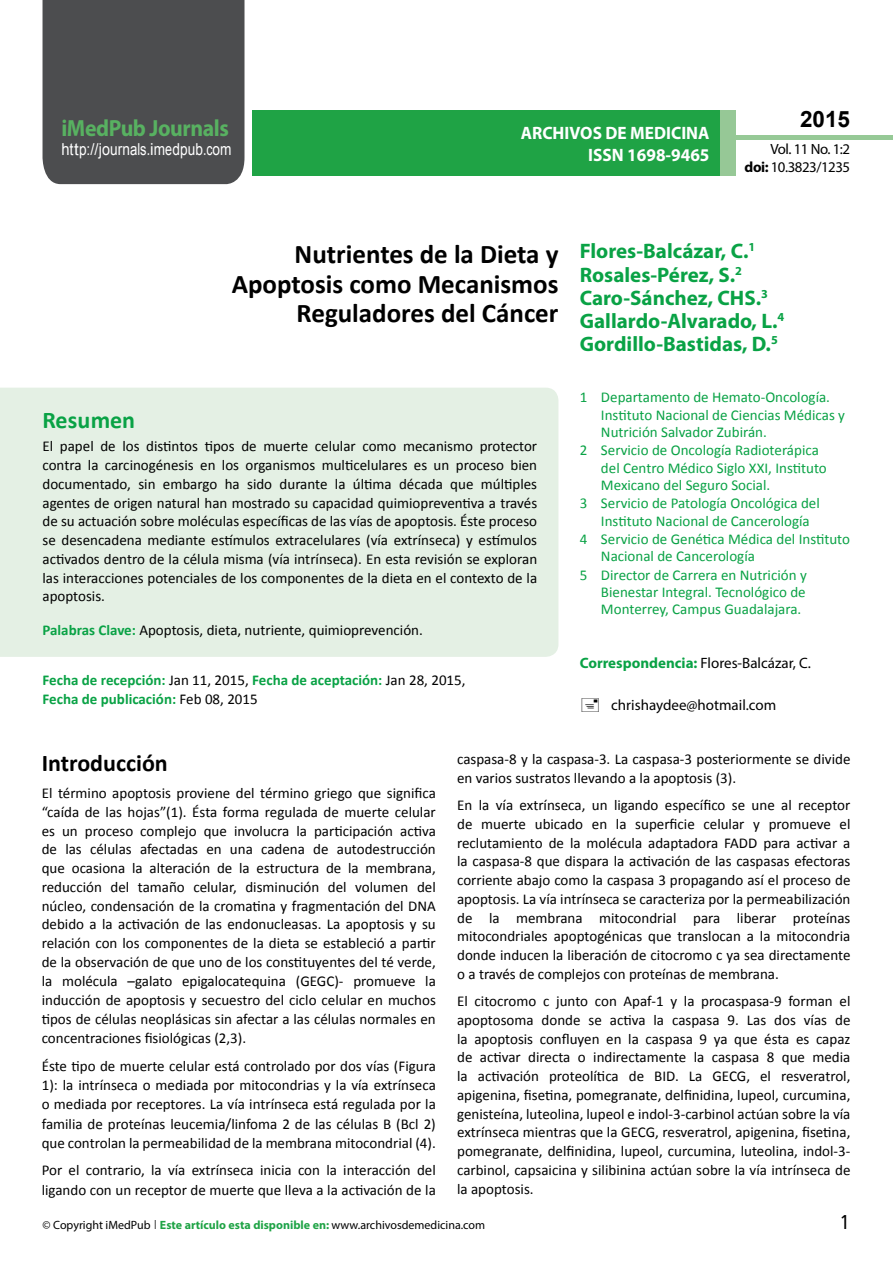
<style>
.page{position:relative;width:893px;height:1263px;background:#fff}
.page>*{position:absolute;margin:0;border:0;box-sizing:border-box;transform-origin:0 0}
.t1{font:700 27px/29.7px "Calibri";color:#000;text-align:right}
.t2{font:25.5px "Tunga";color:#000}
.t3{font:700 24px "Calibri";color:#000}
.t4{font:700 24px "Calibri";color:#09a245}
.t5{font:700 23.4px "Myriad Pro";letter-spacing:-.02em;color:#58b161;scale:.93 1}
.t6{font:700 22.5px "Arial";color:#000}
.t7{font:700 21px/23.1px "Myriad Pro";color:#09a245}
.t8{font:700 18px/21.6px "Myriad Pro";color:#fff;text-align:right;scale:.96 1}
.t9{font:16.5px "Arial";letter-spacing:.005em;color:#fff;scale:.89 1}
.t10{font:15px/18.8px "Calibri";color:#000;text-align:justify}
.t11{font:15px "Calibri";color:#09a245}
.t12{font:700 15px/18.8px "Calibri";color:#09a245}
.t13{font:15px "Myriad Pro";color:#000}
.t14{font:14.85px/17.9px "Myriad Pro";letter-spacing:-.03em;color:#000;text-align:right}
.t15{font:12px "Myriad Pro";color:#000}
.s1{font-family:"Calibri"}
.s2{font-weight:700}
.s3{font-weight:700;color:#09a245}
.s4{font-weight:400;color:#000}
.s5{font-family:"Tunga"}
.s6{font-weight:700;color:#1fa345}
.s7{font-weight:700;color:#1da34a}
</style>
<div class="page">
<div style="left:252px;top:110px;width:469px;height:66px;background:#1fa345"></div>
<div style="left:720px;top:110px;width:16px;height:66px;background:#96c896"></div>
<div style="left:43px;top:0;width:201px;height:184px;background:#4c4d4f"></div>
<div style="left:736px;top:135px;width:157px;height:5px;background:#96c996"></div>
<div style="left:0;top:388px;width:558px;height:269px;background:#e4f0e4"></div>
<h3 class="t5" style="left:61px;top:113px;width:181px">iMedPub Journals</h3>
<p class="t9" style="left:61px;top:139px;width:193px">http://journals<span class="s1">.</span>imedpub<span class="s1">.</span>com</p>
<p class="t8" style="left:521px;top:122px;width:198px">ARCHIVOS DE MEDICINA<br>ISSN 1698-9465</p>
<h3 class="t6" style="left:800px;top:104px;width:52px">2015</h3>
<p class="t14" style="left:745px;top:140px;width:107px">Vol. 11 No. 1:2 <span class="s2">doi:</span> 10.3823/1235</p>
<h1 class="t1" style="left:232px;top:239px;width:328px">Nutrientes de la Dieta y<br>Apoptosis como Mecanismos<br>Reguladores del Cáncer</h1>
<h3 class="t7" style="left:580px;top:239px;width:206px">Flores-Balcázar, C.<sup>1<br></sup>Rosales-Pérez, S.<sup>2<br></sup>Caro-Sánchez, CHS.<sup>3<br></sup>Gallardo-Alvarado, L.<sup>4<br></sup>Gordillo-Bastidas, D.<sup>5</sup></h3>
<p class="t11" style="left:580px;top:388px;width:252px">1 Departamento de Hemato-Oncología.</p>
<p class="t11" style="left:601px;top:405px;width:246px">Instituto Nacional de Ciencias Médicas y</p>
<p class="t11" style="left:601px;top:423px;width:167px">Nutrición Salvador Zubirán.</p>
<p class="t11" style="left:580px;top:441px;width:241px">2 Servicio de Oncología Radioterápica</p>
<p class="t11" style="left:601px;top:458px;width:227px">del Centro Médico Siglo XXI, Instituto</p>
<p class="t11" style="left:601px;top:476px;width:171px">Mexicano del Seguro Social.</p>
<p class="t11" style="left:580px;top:494px;width:242px">3 Servicio de Patología Oncológica del</p>
<p class="t11" style="left:601px;top:511px;width:210px">Instituto Nacional de Cancerología</p>
<p class="t11" style="left:580px;top:529px;width:272px">4 Servicio de Genética Médica del Instituto</p>
<p class="t11" style="left:601px;top:547px;width:155px">Nacional de Cancerología</p>
<p class="t11" style="left:580px;top:565px;width:229px">5 Director de Carrera en Nutrición y</p>
<p class="t11" style="left:601px;top:583px;width:206px">Bienestar Integral. Tecnológico de</p>
<p class="t11" style="left:601px;top:600px;width:202px">Monterrey, Campus Guadalajara.</p>
<p class="t13" style="left:580px;top:653px;width:233px"><span class="s3">Correspondencia:</span> Flores-Balcázar, C.</p>
<p class="t13" style="left:611px;top:696px;width:166px">chrishaydee@hotmail.com</p>
<h3 class="t4" style="left:43px;top:405px;width:94px">Resumen</h3>
<p class="t10" style="left:43px;top:437px;width:496px">El papel de los distintos tipos de muerte celular como mecanismo protector contra la carcinogénesis en los organismos multicelulares es un proceso bien documentado, sin embargo ha sido durante la última década que múltiples agentes de origen natural han mostrado su capacidad quimiopreventiva a través de su actuación sobre moléculas específicas de las vías de apoptosis. Éste proceso se desencadena mediante estímulos extracelulares (vía extrínseca) y estímulos activados dentro de la célula misma (vía intrínseca). En esta revisión se exploran las interacciones potenciales de los componentes de la dieta en el contexto de la apoptosis.</p>
<p class="t10" style="left:43px;top:621px;width:382px"><span class="s3">Palabras Clave:</span> Apoptosis, dieta, nutriente, quimioprevención.</p>
<p class="t12" style="left:43px;top:671px;width:425px">Fecha de recepción: <span class="s4">Jan 11, 2015,</span> Fecha de aceptación: <span class="s4">Jan 28, 2015,<br></span>Fecha de publicación: <span class="s4">Feb 08, 2015</span></p>
<h3 class="t3" style="left:42px;top:747px;width:128px">Introducción</h3>
<p class="t10" style="left:42px;top:784px;width:396px">El término apoptosis proviene del término griego que significa “caída de las hojas”(1). Ésta forma regulada de muerte celular es un proceso complejo que involucra la participación activa de las células afectadas en una cadena de autodestrucción que ocasiona la alteración de la estructura de la membrana, reducción del tamaño celular, disminución del volumen del núcleo, condensación de la cromatina y fragmentación del DNA debido a la activación de las endonucleasas. La apoptosis y su relación con los componentes de la dieta se estableció a partir de la observación de que uno de los constituyentes del té verde, la molécula –galato epigalocatequina (GEGC)- promueve la inducción de apoptosis y secuestro del ciclo celular en muchos tipos de células neoplásicas sin afectar a las células normales en concentraciones fisiológicas (2,3).</p>
<p class="t10" style="left:42px;top:1056px;width:396px;line-height:19.2px">Éste tipo de muerte celular está controlado por dos vías (Figura 1): la intrínseca o mediada por mitocondrias y la vía extrínseca o mediada por receptores. La vía intrínseca está regulada por la familia de proteínas leucemia/linfoma 2 de las células B (Bcl 2) que controlan la permeabilidad de la membrana mitocondrial (4).</p>
<p class="t10" style="left:42px;top:1161px;width:396px;line-height:19.2px">Por el contrario, la vía extrínseca inicia con la interacción del ligando con un receptor de muerte que lleva a la activación de la</p>
<p class="t10" style="left:457px;top:750px;width:395px">caspasa-8 y la caspasa-3. La caspasa-3 posteriormente se divide en varios sustratos llevando a la apoptosis (3).</p>
<p class="t10" style="left:457px;top:796px;width:395px">En la vía extrínseca, un ligando específico se une al receptor de muerte ubicado en la superficie celular y promueve el reclutamiento de la molécula adaptadora FADD para activar a la caspasa-8 que dispara la activación de las caspasas efectoras corriente abajo como la caspasa 3 propagando así el proceso de apoptosis. La vía intrínseca se caracteriza por la permeabilización de la membrana mitocondrial para liberar proteínas mitocondriales apoptogénicas que translocan a la mitocondria donde inducen la liberación de citocromo c ya sea directamente o a través de complejos con proteínas de membrana.</p>
<p class="t10" style="left:457px;top:992px;width:395px">El citocromo c junto con Apaf-1 y la procaspasa-9 forman el apoptosoma donde se activa la caspasa 9. Las dos vías de la apoptosis confluyen en la caspasa 9 ya que ésta es capaz de activar directa o indirectamente la caspasa 8 que media la activación proteolítica de BID. La GECG, el resveratrol, apigenina, fisetina, pomegranate, delfinidina, lupeol, curcumina, genisteína, luteolina, lupeol e indol-3-carbinol actúan sobre la vía extrínseca mientras que la GECG, resveratrol, apigenina, fisetina, pomegranate, delfinidina, lupeol, curcumina, luteolina, indol-3- carbinol, capsaicina y silibinina actúan sobre la vía intrínseca de la apoptosis.</p>
<p class="t15" style="left:43px;top:1217px;width:444px">© Copyright iMedPub <span class="s5">|</span> <span class="s6">Este artículo esta disp</span><span class="s7">oni</span><span class="s6">ble en:</span> www.archivosdemedicina.com</p>
<h2 class="t2" style="left:841px;top:1205px;width:9px">1</h2>
</div>
